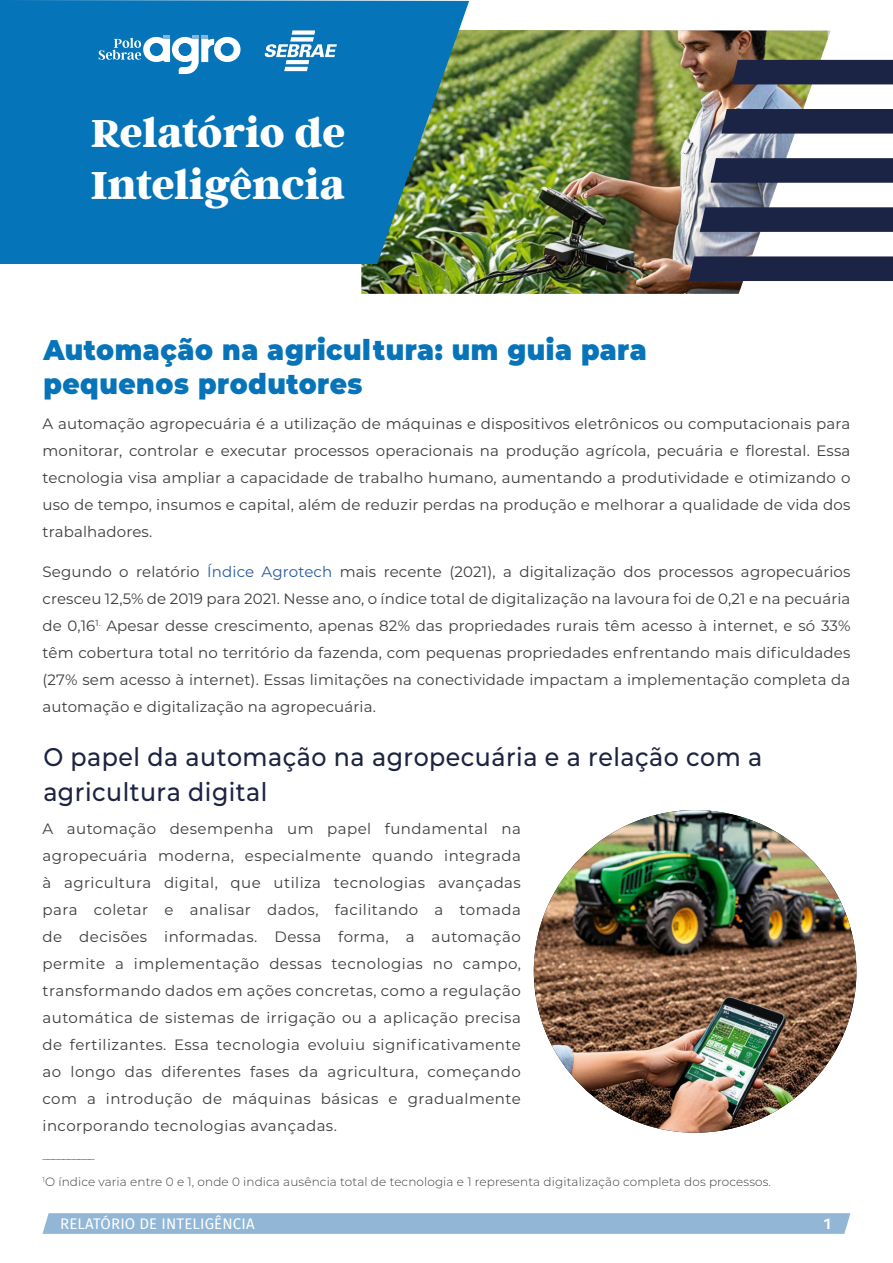
<style>
.page{position:relative;width:893px;height:1263px;background:#fff}
.page>*{position:absolute;margin:0;border:0;box-sizing:border-box;transform-origin:0 0}
.t1{font:800 43.5px/52.2px "Argent CF";letter-spacing:-.015em;color:#fff}
.t2{font:900 28.5px/34.2px "Montserrat";letter-spacing:.02em;color:#0774b9;scale:.93 1}
.t3{font:100 25.5px/35.4px "Montserrat";letter-spacing:.02em;color:#1d2341;scale:.93 1}
.t4{font:15px/27px "Montserrat";letter-spacing:.01em;color:#3c3c3c;text-align:justify}
.t5{font:15px "Fira Sans";letter-spacing:.01em;color:#fff}
.t6{font:700 15px "Campuni";color:#fff}
.t7{font:300 12px "Montserrat";letter-spacing:.01em;color:#3c3c3c}
.s1{color:#285aa0}
</style>
<div class="page">
<img style="left:361px;top:30px;width:467px;height:264px">
<div style="left:689px;top:256px;width:204px;height:25px;background:#1c2445"></div>
<svg style="left:700px;top:207px;width:193px;height:25px;background:#212949"></svg>
<svg style="left:710px;top:158px;width:183px;height:25px;background:#222a4a"></svg>
<div style="left:721px;top:109px;width:172px;height:25px;background:#1c2445"></div>
<div style="left:732px;top:60px;width:161px;height:24px;background:#1c2445"></div>
<svg style="left:0;top:0;width:469px;height:264px;background:#0f75ac"></svg>
<svg style="left:43px;top:1213px;width:807px;height:21px;background:#93b7d6"></svg>
<img style="left:261px;top:30px;width:76px;height:43px">
<svg style="left:99px;top:35px;width:141px;height:39px"></svg>
<img style="left:534px;top:810px;width:322px;height:323px;border-radius:161px">
<h1 class="t1" style="left:91px;top:109px;width:256px">Relatório de<br>Inteligência</h1>
<h2 class="t2" style="left:43px;top:331px;width:650px">Automação na agricultura: um guia para pequenos produtores</h2>
<p class="t4" style="left:43px;top:410px;width:809px">A automação agropecuária é a utilização de máquinas e dispositivos eletrônicos ou computacionais para monitorar, controlar e executar processos operacionais na produção agrícola, pecuária e florestal. Essa tecnologia visa ampliar a capacidade de trabalho humano, aumentando a produtividade e otimizando o uso de tempo, insumos e capital, além de reduzir perdas na produção e melhorar a qualidade de vida dos trabalhadores.</p>
<p class="t4" style="left:43px;top:557px;width:809px">Segundo o relatório <span class="s1">Índice Agrotech</span> mais recente (2021), a digitalização dos processos agropecuários cresceu 12,5% de 2019 para 2021. Nesse ano, o índice total de digitalização na lavoura foi de 0,21 e na pecuária de 0,16<sup>1.</sup> Apesar desse crescimento, apenas 82% das propriedades rurais têm acesso à internet, e só 33% têm cobertura total no território da fazenda, com pequenas propriedades enfrentando mais dificuldades (27% sem acesso à internet). Essas limitações na conectividade impactam a implementação completa da automação e digitalização na agropecuária.</p>
<h3 class="t3" style="left:43px;top:738px;width:775px">O papel da automação na agropecuária e a relação com a agricultura digital</h3>
<p class="t4" style="left:43px;top:815px;width:480px">A automação desempenha um papel fundamental na agropecuária moderna, especialmente quando integrada à agricultura digital, que utiliza tecnologias avançadas para coletar e analisar dados, facilitando a tomada de decisões informadas. Dessa forma, a automação permite a implementação dessas tecnologias no campo, transformando dados em ações concretas, como a regulação automática de sistemas de irrigação ou a aplicação precisa de fertilizantes. Essa tecnologia evoluiu significativamente ao longo das diferentes fases da agricultura, começando com a introdução de máquinas básicas e gradualmente incorporando tecnologias avançadas.</p>
<p class="t7" style="left:43px;top:1147px;width:54px">__________</p>
<p class="t7" style="left:43px;top:1174px;width:730px"><sup>1</sup>O índice varia entre 0 e 1, onde 0 indica ausência total de tecnologia e 1 representa digitalização completa dos processos.</p>
<p class="t5" style="left:60px;top:1213px;width:196px">RELATÓRIO DE INTELIGÊNCIA</p>
<p class="t6" style="left:824px;top:1214px;width:9px">1</p>
</div>
